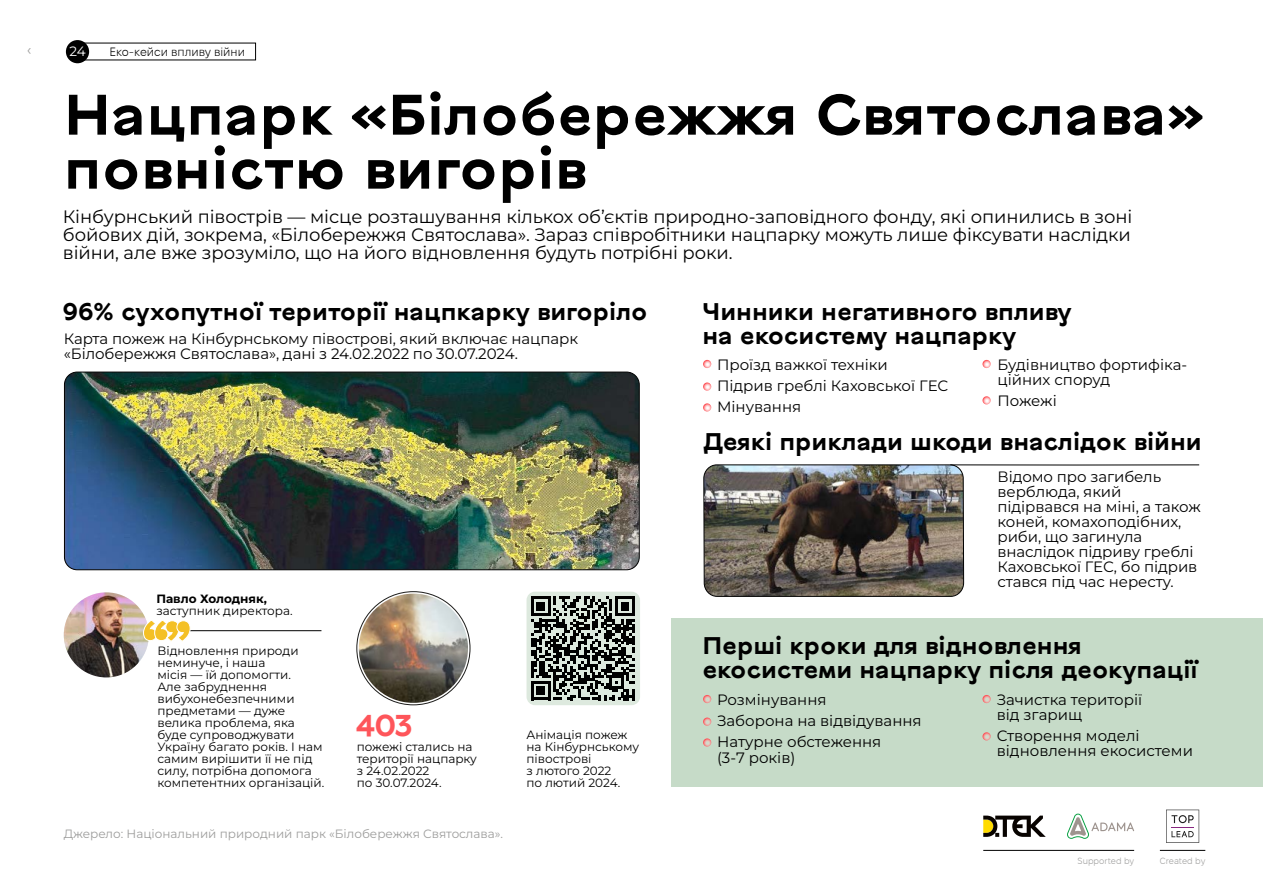
<style>
.page{position:relative;width:1263px;height:893px;background:#fff}
.page>*{position:absolute;margin:0;border:0;box-sizing:border-box;transform-origin:0 0}
.t1{font:700 57px/54px "Vinnytsia Sans";letter-spacing:.01em;color:#000}
.t2{font:700 30px "Vinnytsia Sans";color:#fe555a}
.t3{font:700 24px/24px "Vinnytsia Sans";color:#000}
.t4{font:18px/18px "Montserrat";letter-spacing:-.005em;color:#000;text-align:justify}
.t5{font:15px/15px "Montserrat";letter-spacing:-.005em;color:#000}
.t6{font:15px "Montserrat";color:#9d9d9c}
.t7{font:13.5px "Montserrat";color:#fff}
.t8{font:12px/12px "Montserrat";color:#000}
.t9{font:12px "Montserrat";color:#9d9d9c}
.t10{font:300 12px "Mac Paw Fixel Text";color:#000}
.t11{font:700 12px "Montserrat";color:#000}
.t12{font:300 9px "Mac Paw Fixel Text";color:#9d9d9c}
</style>
<div class="page">
<div style="left:671px;top:618px;width:592px;height:169px;background:#c6dbc8"></div>
<svg style="left:703px;top:695px;width:8px;height:8px"></svg>
<svg style="left:703px;top:717px;width:8px;height:9px"></svg>
<svg style="left:703px;top:738px;width:8px;height:9px"></svg>
<svg style="left:982px;top:360px;width:9px;height:8px"></svg>
<svg style="left:982px;top:396px;width:9px;height:8px"></svg>
<svg style="left:703px;top:360px;width:8px;height:8px"></svg>
<svg style="left:703px;top:382px;width:8px;height:9px"></svg>
<svg style="left:703px;top:403px;width:8px;height:9px"></svg>
<svg style="left:982px;top:695px;width:9px;height:8px"></svg>
<svg style="left:982px;top:732px;width:9px;height:8px"></svg>
<img style="left:705px;top:466px;width:259px;height:130px">
<div style="left:703px;top:464px;width:261px;height:133px;border:1px solid #000;border-radius:13px"></div>
<svg style="left:949px;top:464px;width:251px;height:2px"></svg>
<img style="left:359px;top:594px;width:109px;height:109px;border-radius:55px">
<div style="left:526px;top:592px;width:114px;height:113px;background:#dde9de;border-radius:9px"></div>
<svg style="left:531px;top:596px;width:104px;height:104px"></svg>
<hr style="left:166px;top:630px;width:155px;height:1px;background:#000">
<img style="left:64px;top:592px;width:85px;height:85px;border-radius:43px">
<svg style="left:143px;top:620px;width:48px;height:22px"></svg>
<img style="left:64px;top:372px;width:575px;height:198px">
<div style="left:64px;top:372px;width:576px;height:198px;border:1px solid #000;border-radius:13px"></div>
<div style="left:66px;top:40px;width:23px;height:23px;background:#000;border-radius:50%"></div>
<hr style="left:983px;top:850px;width:151px;height:1px;background:#000">
<hr style="left:1160px;top:850px;width:45px;height:1px;background:#000">
<svg style="left:1166px;top:810px;width:33px;height:33px"></svg>
<svg style="left:1067px;top:814px;width:67px;height:25px"></svg>
<svg style="left:983px;top:816px;width:63px;height:21px"></svg>
<p class="t6" style="left:27px;top:41px;width:6px">‹</p>
<p class="t7" style="left:69px;top:42px;width:18px">24</p>
<p class="t10" style="left:109px;top:45px;width:137px">Еко-кейси впливу війни</p>
<h1 class="t1" style="left:64px;top:87px;width:1141px">Нацпарк «Білобережжя Святослава» повністю вигорів</h1>
<p class="t4" style="left:63px;top:208px;width:1071px">Кінбурнський півострів — місце розташування кількох об’єктів природно-заповідного фонду, які опинились в зоні бойових дій, зокрема, «Білобережжя Святослава». Зараз співробітники нацпарку можуть лише фіксувати наслідки війни, але вже зрозуміло, що на його відновлення будуть потрібні роки.</p>
<h3 class="t3" style="left:63px;top:299px;width:586px">96% сухопутної території нацпкарку вигоріло</h3>
<h3 class="t3" style="left:702px;top:299px;width:371px">Чинники негативного впливу на екосистему нацпарку</h3>
<p class="t5" style="left:64px;top:331px;width:516px">Карта пожеж на Кінбурнському півострові, який включає нацпарк «Білобережжя Святослава», дані з 24.02.2022 по 30.07.2024.</p>
<p class="t5" style="left:717px;top:354px;width:233px;line-height:21px">Проїзд важкої техніки<br>Підрив греблі Каховської ГЕС<br>Мінування</p>
<p class="t5" style="left:997px;top:357px;width:191px">Будівництво фортифіка&shy;ційних споруд</p>
<p class="t5" style="left:997px;top:393px;width:61px">Пожежі</p>
<h3 class="t3" style="left:703px;top:429px;width:500px">Деякі приклади шкоди внаслідок війни</h3>
<p class="t11" style="left:156px;top:590px;width:112px">Павло Холодняк,</p>
<p class="t8" style="left:156px;top:604px;width:138px">заступник директора.</p>
<p class="t8" style="left:157px;top:644px;width:168px">Відновлення природи неминуче, і наша<br>місія — їй допомогти.<br>Але забруднення вибухонебезпечними предметами — дуже велика проблема, яка буде супроводжувати<br>Україну багато років. І нам самим вирішити її не під силу, потрібна допомога компетентних організацій.</p>
<h2 class="t2" style="left:357px;top:704px;width:56px">403</h2>
<p class="t8" style="left:357px;top:740px;width:122px">пожежі стались на території нацпарку з 24.02.2022<br>по 30.07.2024.</p>
<p class="t9" style="left:64px;top:826px;width:441px">Джерело: Національний природний парк «Білобережжя Святослава».</p>
<p class="t8" style="left:526px;top:728px;width:114px">Анімація пожеж на Кінбурнському півострові<br>з лютого 2022<br>по лютий 2024.</p>
<p class="t5" style="left:997px;top:469px;width:205px">Відомо про загибель верблюда, який підірвався на міні, а також коней, комахоподібних, риби, що загинула внаслідок підриву греблі<br>Каховської ГЕС, бо підрив стався під час нересту.</p>
<h3 class="t3" style="left:702px;top:633px;width:497px">Перші кроки для відновлення екосистеми нацпарку після деокупації</h3>
<p class="t5" style="left:717px;top:689px;width:206px;line-height:21px">Розмінування<br>Заборона на відвідування<br>Натурне обстеження</p>
<p class="t5" style="left:717px;top:750px;width:80px">(3-7 років)</p>
<p class="t5" style="left:997px;top:692px;width:147px">Зачистка території від згарищ</p>
<p class="t5" style="left:997px;top:728px;width:198px">Створення моделі відновлення екосистеми</p>
<p class="t12" style="left:1077px;top:855px;width:58px">Supported by</p>
<p class="t12" style="left:1160px;top:855px;width:47px">Created by</p>
</div>
